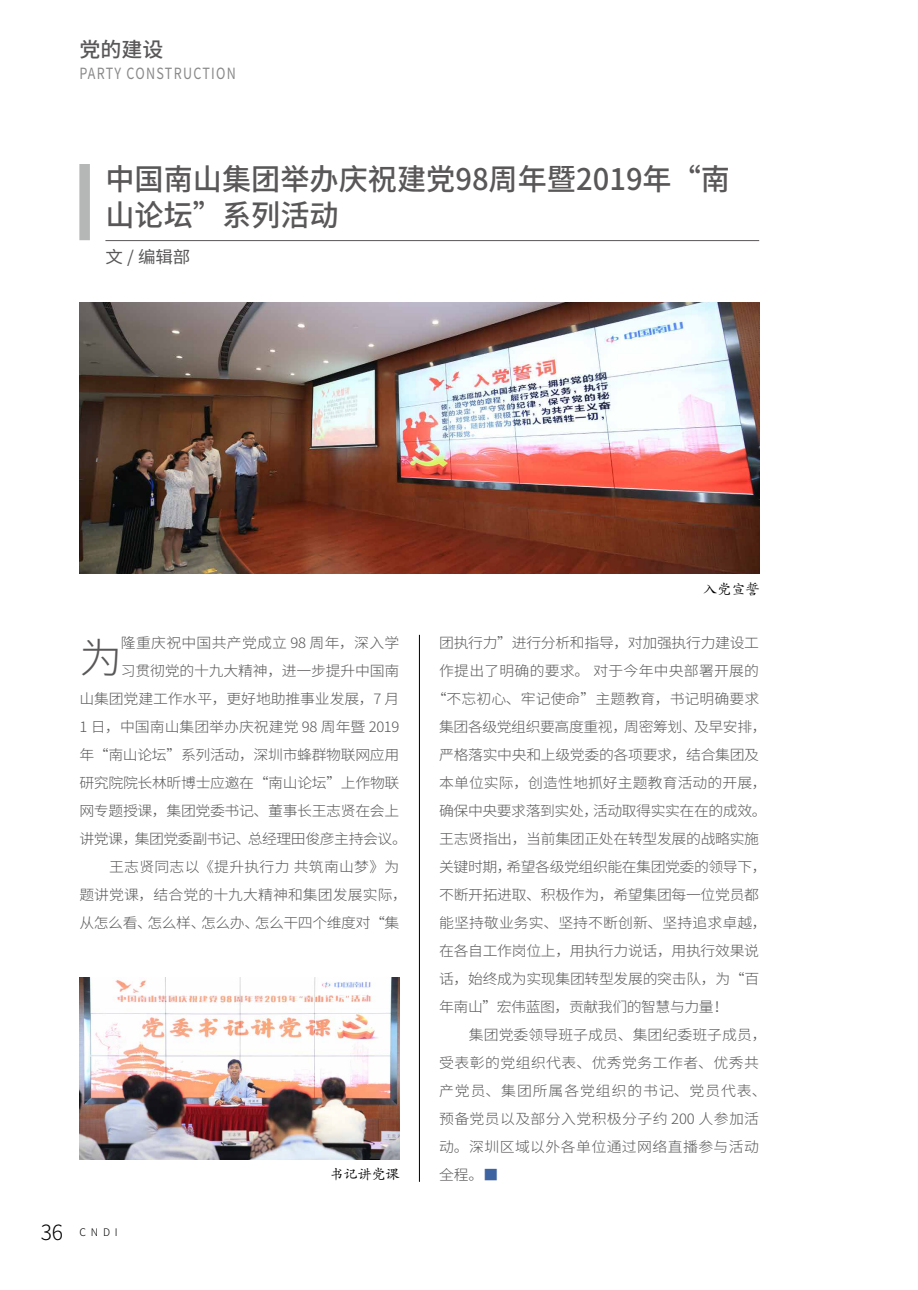
<style>
.page{position:relative;width:918px;height:1290px;background:#fff}
.page>*{position:absolute;margin:0;border:0;box-sizing:border-box;transform-origin:0 0}
.t1{font:300 41.12px "Source Han Sans CN";color:#595757;scale:1.04 1}
.t2{font:500 29.75px/35.7px "Source Han Sans CN";color:#595757}
.t3{font:500 20.65px "Source Han Sans CN";color:#595757}
.t4{font:16.8px "Source Han Sans CN";color:#595757;scale:1.04 1}
.t5{font:15.4px "Source Han Sans CN";letter-spacing:.1em;color:#898989;scale:.82 1}
.t6{font:300 14.35px "Source Han Sans CN";letter-spacing:-.02em;color:#595757;scale:1.04 1}
.t7{font:300 14.35px "Source Han Sans CN";letter-spacing:.005em;color:#595757;scale:1.04 1}
.t8{font:300 14.35px "Source Han Sans CN";letter-spacing:.015em;color:#595757;scale:1.04 1}
.t9{font:300 14.35px "Source Han Sans CN";color:#595757;scale:1.04 1}
.t10{font:300 14.35px "Source Han Sans CN";letter-spacing:.025em;color:#595757;scale:1.04 1}
.t11{font:300 14.35px "Source Han Sans CN";letter-spacing:.03em;color:#595757;scale:1.04 1}
.t12{font:300 14.35px "Source Han Sans CN";letter-spacing:.06em;color:#595757;scale:1.04 1}
.t13{font:14px "FZKTK GBK1 0";color:#000}
.t14{font:300 10.5px "Source Han Sans CN";color:#000}
.s1{font-size:21px}
.s2{color:#3e63a1}
</style>
<div class="page">
<hr style="left:105px;top:240px;width:654px;height:1px;background:#595757">
<div style="left:79px;top:164px;width:11px;height:76px;background:#b5b6b6"></div>
<hr style="left:419px;top:635px;width:1px;height:547px;background:#000">
<img style="left:79px;top:303px;width:680px;height:270px">
<img style="left:79px;top:977px;width:320px;height:182px">
<h3 class="t3" style="left:79px;top:38px;width:85px">党的建设</h3>
<p class="t5" style="left:79px;top:65px;width:192px">PARTY CONSTRUCTION</p>
<h2 class="t2" style="left:105px;top:162px;width:626px">中国南山集团举办庆祝建党98周年暨2019年“南山论坛”系列活动</h2>
<p class="t4" style="left:105px;top:248px;width:83px">文 / 编辑部</p>
<h1 class="t1" style="left:79px;top:634px;width:43px">为</h1>
<p class="t8" style="left:121px;top:634px;width:269px">隆重庆祝中国共产党成立 98 周年，深入学</p>
<p class="t6" style="left:121px;top:662px;width:269px">习贯彻党的十九大精神，进一步提升中国南</p>
<p class="t6" style="left:79px;top:690px;width:309px">山集团党建工作水平，更好地助推事业发展，7 月</p>
<p class="t9" style="left:79px;top:718px;width:309px">1 日，中国南山集团举办庆祝建党 98 周年暨 2019</p>
<p class="t6" style="left:79px;top:746px;width:309px">年“南山论坛”系列活动，深圳市蜂群物联网应用</p>
<p class="t6" style="left:79px;top:774px;width:309px">研究院院长林昕博士应邀在“南山论坛”上作物联</p>
<p class="t6" style="left:79px;top:802px;width:309px">网专题授课，集团党委书记、董事长王志贤在会上</p>
<p class="t6" style="left:79px;top:830px;width:316px">讲党课，集团党委副书记、总经理田俊彦主持会议。</p>
<p class="t8" style="left:109px;top:858px;width:281px">王志贤同志以《提升执行力 共筑南山梦》为</p>
<p class="t7" style="left:79px;top:886px;width:316px">题讲党课，结合党的十九大精神和集团发展实际，</p>
<p class="t6" style="left:79px;top:914px;width:309px">从怎么看、怎么样、怎么办、怎么干四个维度对“集</p>
<p class="t14" style="left:41px;top:1226px;width:79px"><span class="s1">36</span> CNDI</p>
<p class="t13" style="left:330px;top:1167px;width:71px">书记讲党课</p>
<p class="t13" style="left:703px;top:582px;width:57px">入党宣誓</p>
<p class="t6" style="left:439px;top:634px;width:309px">团执行力”进行分析和指导，对加强执行力建设工</p>
<p class="t8" style="left:439px;top:662px;width:309px">作提出了明确的要求。 对于今年中央部署开展的</p>
<p class="t7" style="left:432px;top:690px;width:316px">“不忘初心、牢记使命”主题教育，书记明确要求</p>
<p class="t6" style="left:439px;top:718px;width:316px">集团各级党组织要高度重视，周密筹划、及早安排，</p>
<p class="t6" style="left:439px;top:746px;width:309px">严格落实中央和上级党委的各项要求，结合集团及</p>
<p class="t7" style="left:439px;top:774px;width:316px">本单位实际，创造性地抓好主题教育活动的开展，</p>
<p class="t6" style="left:439px;top:802px;width:316px">确保中央要求落到实处，活动取得实实在在的成效。</p>
<p class="t6" style="left:439px;top:830px;width:309px">王志贤指出，当前集团正处在转型发展的战略实施</p>
<p class="t6" style="left:439px;top:858px;width:316px">关键时期，希望各级党组织能在集团党委的领导下，</p>
<p class="t6" style="left:439px;top:886px;width:309px">不断开拓进取、积极作为，希望集团每一位党员都</p>
<p class="t7" style="left:439px;top:914px;width:316px">能坚持敬业务实、坚持不断创新、坚持追求卓越，</p>
<p class="t6" style="left:439px;top:942px;width:309px">在各自工作岗位上，用执行力说话，用执行效果说</p>
<p class="t6" style="left:439px;top:970px;width:309px">话，始终成为实现集团转型发展的突击队，为“百</p>
<p class="t6" style="left:439px;top:998px;width:279px">年南山”宏伟蓝图，贡献我们的智慧与力量！</p>
<p class="t9" style="left:469px;top:1026px;width:288px">集团党委领导班子成员、集团纪委班子成员，</p>
<p class="t11" style="left:439px;top:1054px;width:309px">受表彰的党组织代表、优秀党务工作者、优秀共</p>
<p class="t12" style="left:439px;top:1082px;width:316px">产党员、集团所属各党组织的书记、党员代表、</p>
<p class="t10" style="left:439px;top:1110px;width:309px">预备党员以及部分入党积极分子约 200 人参加活</p>
<p class="t10" style="left:439px;top:1138px;width:309px">动。深圳区域以外各单位通过网络直播参与活动</p>
<p class="t6" style="left:439px;top:1166px;width:58px">全程。<span class="s2">■</span></p>
</div>
